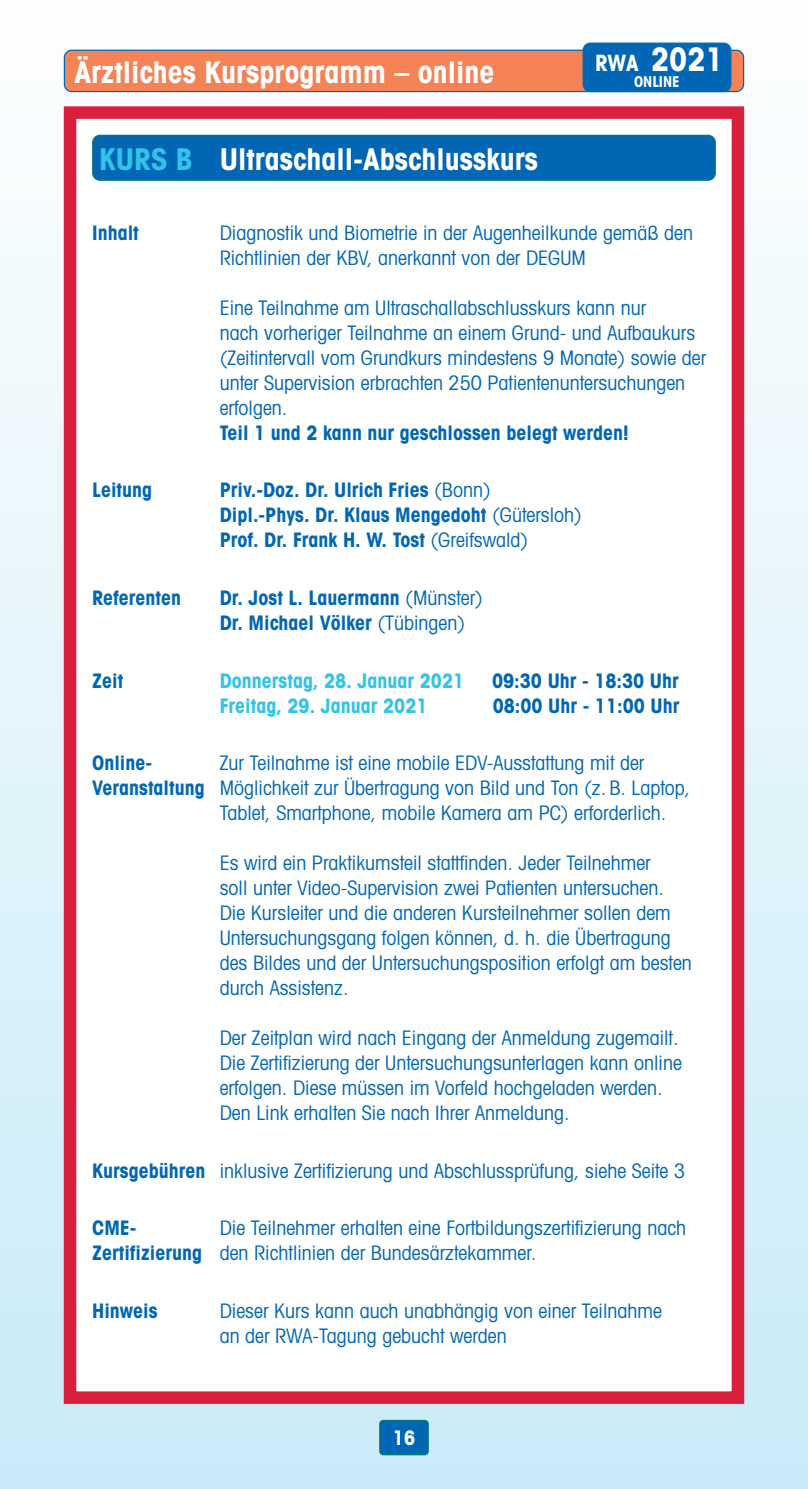
<style>
.page{position:relative;width:808px;height:1489px;background:#fff}
.page>*{position:absolute;margin:0;border:0;box-sizing:border-box;transform-origin:0 0}
.t1{font:700 condensed 32.5px "Avant Garde";color:#fff}
.t2{font:700 condensed 30px "Avant Garde";color:#fff}
.t3{font:condensed 20px/25px "Avant Garde";color:#0166b3}
.t4{font:700 condensed 20px/25px "Avant Garde";color:#0166b3}
.t5{font:700 condensed 20px "Avant Garde";color:#31c3e9}
.t6{font:700 condensed 20px "Avant Garde";color:#fff}
.t7{font:700 condensed 15px "Avant Garde";color:#fff}
.s1{color:#31c3e9}
.s2{font-size:22.5px}
.s3{font-weight:400}
.s4{font-weight:700}
</style>
<div class="page">
<div style="left:0;top:0;width:808px;height:1488px;background:linear-gradient(to bottom,#fdfdfe,#c9eaf7)"></div>
<div style="left:380px;top:1420px;width:48px;height:34px;background:#0166b3;border-radius:4px"></div>
<div style="left:379px;top:1419px;width:50px;height:36px;border:1px solid #017a6a;border-radius:4px"></div>
<div style="left:64px;top:50px;width:679px;height:42px;background:#f58355;border-radius:7px"></div>
<div style="left:64px;top:50px;width:680px;height:42px;border:1px solid #0166b3;border-radius:7px"></div>
<div style="left:64px;top:106px;width:680px;height:1297px;background:#fff;border:12px solid #da1f3d"></div>
<div style="left:93px;top:135px;width:622px;height:45px;background:#0166b3;border-radius:7px"></div>
<div style="left:92px;top:135px;width:624px;height:46px;border:1px solid #017a6a;border-radius:7px"></div>
<div style="left:583px;top:43px;width:148px;height:48px;background:#0166b3;border-radius:7px"></div>
<div style="left:583px;top:43px;width:148px;height:49px;border:1px solid #0166b3;border-radius:7px"></div>
<h2 class="t2" style="left:74px;top:53px;width:421px">Ärztliches Kursprogramm – online</h2>
<h2 class="t2" style="left:99px;top:140px;width:440px"><span class="s1">KURS B</span> Ultraschall-Abschlusskurs</h2>
<h1 class="t1" style="left:595px;top:38px;width:130px"><span class="s2">RWA</span> 2021</h1>
<p class="t7" style="left:634px;top:72px;width:47px">ONLINE</p>
<p class="t4" style="left:92px;top:219px;width:48px">Inhalt</p>
<p class="t3" style="left:220px;top:220px;width:475px">Diagnostik und Biometrie in der Augenheilkunde gemäß den<br>Richtlinien der KBV, anerkannt von der DEGUM</p>
<p class="t3" style="left:220px;top:295px;width:488px">Eine Teilnahme am Ultraschallabschlusskurs kann nur<br>nach vorheriger Teilnahme an einem Grund- und Aufbaukurs (Zeitintervall vom Grundkurs mindestens 9 Monate) sowie der unter Supervision erbrachten 250 Patientenuntersuchungen erfolgen.</p>
<p class="t4" style="left:220px;top:419px;width:410px">Teil 1 und 2 kann nur geschlossen belegt werden!</p>
<p class="t4" style="left:92px;top:477px;width:61px">Leitung</p>
<p class="t4" style="left:220px;top:477px;width:364px">Priv.-Doz. Dr. Ulrich Fries <span class="s3">(Bonn)<br></span>Dipl.-Phys. Dr. Klaus Mengedoht <span class="s3">(Gütersloh)<br></span>Prof. Dr. Frank H. W. Tost <span class="s3">(Greifswald)</span></p>
<p class="t4" style="left:92px;top:584px;width:90px">Referenten</p>
<p class="t4" style="left:220px;top:584px;width:265px">Dr. Jost L. Lauermann <span class="s3">(Münster)<br></span>Dr. Michael Völker <span class="s3">(Tübingen)</span></p>
<p class="t4" style="left:92px;top:667px;width:33px">Zeit</p>
<p class="t5" style="left:220px;top:667px;width:246px">Donnerstag, 28. Januar 2021</p>
<p class="t4" style="left:492px;top:667px;width:188px">09:30 Uhr - 18:30 Uhr</p>
<p class="t5" style="left:220px;top:692px;width:209px">Freitag, 29. Januar 2021</p>
<p class="t4" style="left:493px;top:692px;width:188px">08:00 Uhr - 11:00 Uhr</p>
<p class="t4" style="left:92px;top:749px;width:61px">Online-</p>
<p class="t3" style="left:220px;top:750px;width:426px">Zur Teilnahme ist eine mobile EDV-Ausstattung mit der</p>
<p class="t3" style="left:92px;top:775px;width:600px"><span class="s4">Veranstaltung</span> Möglichkeit zur Übertragung von Bild und Ton (z. B. Laptop,</p>
<p class="t3" style="left:220px;top:800px;width:448px">Tablet, Smartphone, mobile Kamera am PC) erforderlich.</p>
<p class="t3" style="left:220px;top:850px;width:474px">Es wird ein Praktikumsteil stattfinden. Jeder Teilnehmer<br>soll unter Video-Supervision zwei Patienten untersuchen.<br>Die Kursleiter und die anderen Kursteilnehmer sollen dem Untersuchungsgang folgen können, d. h. die Übertragung des Bildes und der Untersuchungsposition erfolgt am besten durch Assistenz.</p>
<p class="t3" style="left:220px;top:1025px;width:464px">Der Zeitplan wird nach Eingang der Anmeldung zugemailt.<br>Die Zertifizierung der Untersuchungsunterlagen kann online erfolgen. Diese müssen im Vorfeld hochgeladen werden.<br>Den Link erhalten Sie nach Ihrer Anmeldung.</p>
<p class="t3" style="left:92px;top:1157px;width:594px"><span class="s4">Kursgebühren</span> inklusive Zertifizierung und Abschlussprüfung, siehe Seite 3</p>
<p class="t4" style="left:92px;top:1214px;width:46px">CME-</p>
<p class="t3" style="left:92px;top:1215px;width:596px;text-indent:128px">Die Teilnehmer erhalten eine Fortbildungszertifizierung nach<br><span class="s4">Zertifizierung</span> den Richtlinien der Bundesärztekammer.</p>
<p class="t4" style="left:92px;top:1297px;width:67px">Hinweis</p>
<p class="t3" style="left:220px;top:1297px;width:444px">Dieser Kurs kann auch unabhängig von einer Teilnahme an der RWA-Tagung gebucht werden</p>
<p class="t6" style="left:393px;top:1424px;width:24px">16</p>
</div>
